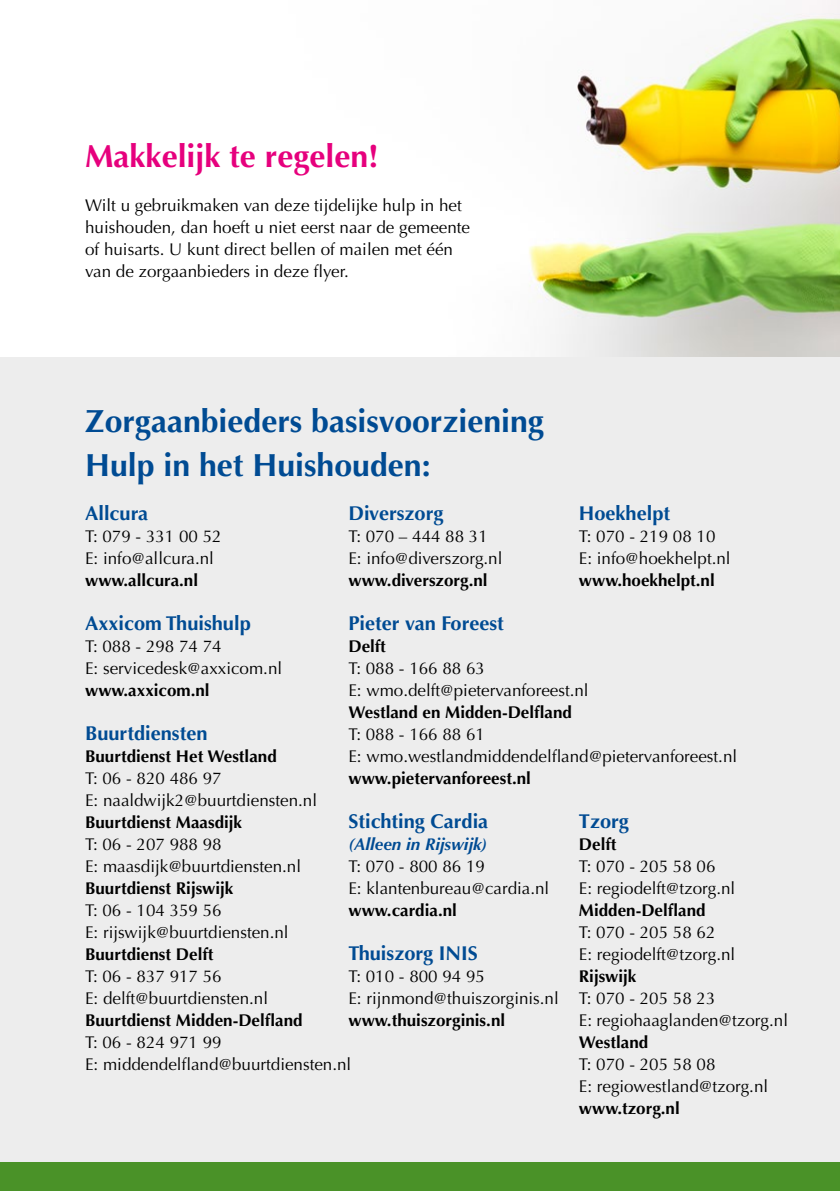
<style>
.page{position:relative;width:840px;height:1191px;background:#fff}
.page>*{position:absolute;margin:0;border:0;box-sizing:border-box;transform-origin:0 0}
.t1{font:700 32px/44px "Optima";color:#004b93}
.t2{font:700 32px "Optima";color:#e6007d}
.t3{font:700 20px "Optima";color:#004b93}
.t4{font:17px/22px "Optima";color:#000}
.t5{font:700 17px "Optima";color:#000}
.t6{font:italic 700 17px "Optima";color:#004b93}
</style>
<div class="page">
<img style="left:529px;top:0;width:310px;height:357px">
<div style="left:0;top:357px;width:839px;height:834px;background:#ededed"></div>
<div style="left:0;top:1162px;width:839px;height:29px;background:#4a9228"></div>
<h1 class="t2" style="left:85px;top:138px;width:295px">Makkelijk te regelen!</h1>
<p class="t4" style="left:85px;top:195px;width:386px">Wilt u gebruikmaken van deze tijdelijke hulp in het huishouden, dan hoeft u niet eerst naar de gemeente of huisarts. U kunt direct bellen of mailen met één van de zorgaanbieders in deze flyer.</p>
<h1 class="t1" style="left:85px;top:399px;width:460px">Zorgaanbieders basisvoorziening<br>Hulp in het Huishouden:</h1>
<p class="t3" style="left:85px;top:501px;width:65px">Allcura</p>
<p class="t4" style="left:85px;top:525px;width:138px">T: 079 - 331 00 52<br>E: info@allcura.nl</p>
<p class="t5" style="left:85px;top:570px;width:114px">www.allcura.nl</p>
<p class="t3" style="left:85px;top:611px;width:167px">Axxicom Thuishulp</p>
<p class="t4" style="left:85px;top:635px;width:198px">T: 088 - 298 74 74<br>E: servicedesk@axxicom.nl</p>
<p class="t5" style="left:85px;top:680px;width:126px">www.axxicom.nl</p>
<p class="t3" style="left:85px;top:721px;width:124px">Buurtdiensten</p>
<p class="t5" style="left:85px;top:746px;width:193px">Buurtdienst Het Westland</p>
<p class="t4" style="left:85px;top:767px;width:233px">T: 06 - 820 486 97<br>E: naaldwijk2@buurtdiensten.nl</p>
<p class="t5" style="left:85px;top:812px;width:158px">Buurtdienst Maasdijk</p>
<p class="t4" style="left:85px;top:833px;width:217px">T: 06 - 207 988 98<br>E: maasdijk@buurtdiensten.nl</p>
<p class="t5" style="left:85px;top:878px;width:150px">Buurtdienst Rijswijk</p>
<p class="t4" style="left:85px;top:899px;width:205px">T: 06 - 104 359 56<br>E: rijswijk@buurtdiensten.nl</p>
<p class="t5" style="left:85px;top:944px;width:130px">Buurtdienst Delft</p>
<p class="t4" style="left:85px;top:965px;width:184px">T: 06 - 837 917 56<br>E: delft@buurtdiensten.nl</p>
<p class="t5" style="left:85px;top:1010px;width:219px">Buurtdienst Midden-Delfland</p>
<p class="t4" style="left:85px;top:1031px;width:267px">T: 06 - 824 971 99<br>E: middendelfland@buurtdiensten.nl</p>
<p class="t3" style="left:578px;top:501px;width:93px">Hoekhelpt</p>
<p class="t4" style="left:578px;top:525px;width:153px">T: 070 - 219 08 10<br>E: info@hoekhelpt.nl</p>
<p class="t5" style="left:578px;top:570px;width:137px">www.hoekhelpt.nl</p>
<p class="t3" style="left:348px;top:501px;width:96px">Diverszorg</p>
<p class="t4" style="left:348px;top:525px;width:155px">T: 070 – 444 88 31<br>E: info@diverszorg.nl</p>
<p class="t5" style="left:348px;top:570px;width:141px">www.diverszorg.nl</p>
<p class="t3" style="left:348px;top:611px;width:157px">Pieter van Foreest</p>
<p class="t5" style="left:348px;top:636px;width:39px">Delft</p>
<p class="t4" style="left:348px;top:657px;width:241px">T: 088 - 166 88 63<br>E: wmo.delft@pietervanforeest.nl</p>
<p class="t5" style="left:348px;top:702px;width:225px">Westland en Midden-Delfland</p>
<p class="t4" style="left:348px;top:723px;width:390px">T: 088 - 166 88 61<br>E: wmo.westlandmiddendelfland@pietervanforeest.nl</p>
<p class="t5" style="left:348px;top:768px;width:184px">www.pietervanforeest.nl</p>
<p class="t3" style="left:348px;top:809px;width:141px">Stichting Cardia</p>
<p class="t6" style="left:348px;top:834px;width:140px">(Alleen in Rijswijk)</p>
<p class="t4" style="left:348px;top:855px;width:202px">T: 070 - 800 86 19<br>E: klantenbureau@cardia.nl</p>
<p class="t5" style="left:348px;top:900px;width:110px">www.cardia.nl</p>
<p class="t3" style="left:348px;top:941px;width:131px">Thuiszorg INIS</p>
<p class="t4" style="left:348px;top:965px;width:212px">T: 010 - 800 94 95<br>E: rijnmond@thuiszorginis.nl</p>
<p class="t5" style="left:348px;top:1010px;width:158px">www.thuiszorginis.nl</p>
<p class="t3" style="left:578px;top:809px;width:52px">Tzorg</p>
<p class="t5" style="left:578px;top:834px;width:39px">Delft</p>
<p class="t4" style="left:578px;top:855px;width:158px">T: 070 - 205 58 06<br>E: regiodelft@tzorg.nl</p>
<p class="t5" style="left:578px;top:900px;width:128px">Midden-Delfland</p>
<p class="t4" style="left:578px;top:921px;width:158px">T: 070 - 205 58 62<br>E: regiodelft@tzorg.nl</p>
<p class="t5" style="left:578px;top:966px;width:59px">Rijswijk</p>
<p class="t4" style="left:578px;top:987px;width:210px">T: 070 - 205 58 23<br>E: regiohaaglanden@tzorg.nl</p>
<p class="t5" style="left:578px;top:1032px;width:71px">Westland</p>
<p class="t4" style="left:578px;top:1053px;width:191px">T: 070 - 205 58 08<br>E: regiowestland@tzorg.nl</p>
<p class="t5" style="left:578px;top:1098px;width:102px">www.tzorg.nl</p>
</div>
